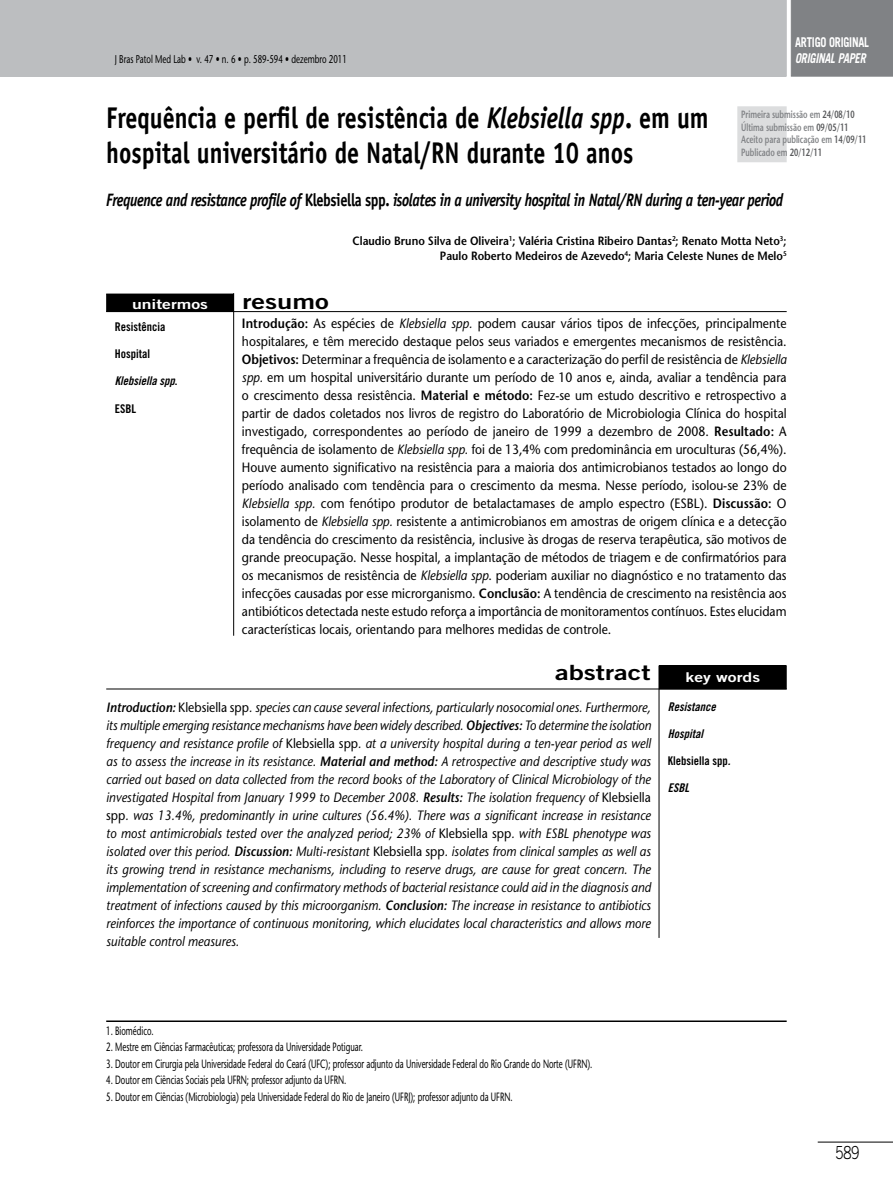
<style>
.page{position:relative;width:893px;height:1191px;background:#fff}
.page>*{position:absolute;margin:0;border:0;box-sizing:border-box;transform-origin:0 0}
.t1{font:700 30px/34.5px "Officina Sans Std";color:#000;scale:.8 1}
.t2{font:21px "Trade Gothic LT Std Bd 2";color:#000;scale:1.3 1}
.t3{font:italic 700 18px "Officina Sans Std";letter-spacing:-.03em;color:#000;scale:.8 1}
.t4{font:300 18px "Trade Gothic LT Std";color:#000;scale:.8 1}
.t5{font:500 13.5px/18px "Stone Sans Std";color:#000;text-align:justify;scale:.9 1}
.t6{font:italic 500 13.5px/18px "Stone Sans Std";color:#000;text-align:justify;scale:.9 1}
.t7{font:13.5px "Trade Gothic LT Std Bd 2";color:#fff;scale:1.3 1}
.t8{font:700 13.5px "Trade Gothic LT Std";letter-spacing:-.02em;color:#fff;scale:.8 1}
.t9{font:italic 700 13.5px "Trade Gothic LT Std";letter-spacing:-.02em;color:#fff;scale:.8 1}
.t10{font:500 12px "Stone Sans Std";color:#000;scale:.65 1}
.t11{font:600 12px/14.4px "Stone Sans Std";color:#000;text-align:right;scale:.9 1}
.t12{font:12px "Trade Gothic LT Std Bd Cn 20";color:#000}
.t13{font:12px "Trade Gothic LT Std Bd Cn 20 Obl";color:#000}
.t14{font:500 11.25px "Stone Sans Std";color:#000;scale:.7 1}
.t15{font:600 10.5px/12.6px "Stone Sans Std";color:#808285;scale:.7 1}
.s1{font-style:italic}
.s2{font-style:normal}
.s3{color:#58595b}
.s4{font-family:"Trade Gothic LT Std Bd Cn 20"}
.s5{font-weight:600}
.s6{font-family:"Trade Gothic LT Std Bd Cn 20 Obl"}
</style>
<div class="page">
<div style="left:791px;top:0;width:102px;height:77px;background:#808285"></div>
<div style="left:0;top:0;width:787px;height:77px;background:#bcbec0"></div>
<div style="left:737px;top:106px;width:50px;height:56px;background:#dcddde"></div>
<hr style="left:818px;top:1141px;width:75px;height:1px;background:#000">
<hr style="left:233px;top:293px;width:1px;height:342px;background:#000">
<div style="left:107px;top:294px;width:126px;height:17px;background:#000"></div>
<hr style="left:106px;top:311px;width:681px;height:1px;background:#000">
<div style="left:659px;top:665px;width:127px;height:24px;background:#000"></div>
<hr style="left:659px;top:665px;width:1px;height:273px;background:#000">
<hr style="left:106px;top:688px;width:681px;height:1px;background:#000">
<hr style="left:106px;top:1020px;width:681px;height:2px;background:#000">
<p class="t14" style="left:115px;top:53px;width:333px">J Bras Patol Med Lab • v. 47 • n. 6 • p. 589-594 • dezembro 2011</p>
<p class="t8" style="left:795px;top:33px;width:94px">ARTIGO ORIGINAL</p>
<p class="t9" style="left:795px;top:50px;width:90px">ORIGINAL PAPER</p>
<h1 class="t1" style="left:106px;top:100px;width:754px">Frequência e perfil de resistência de <span class="s1">Klebsiella spp</span>. em um hospital universitário de Natal/RN durante 10 anos</h1>
<h3 class="t3" style="left:106px;top:189px;width:848px">Frequence and resistance profile of <span class="s2">Klebsiella spp.</span> isolates in a university hospital in Natal/RN during a ten-year period</h3>
<p class="t11" style="left:353px;top:234px;width:484px">Claudio Bruno Silva de Oliveira<sup>1</sup>; Valéria Cristina Ribeiro Dantas<sup>2</sup>; Renato Motta Neto<sup>3</sup>;<br>Paulo Roberto Medeiros de Azevedo<sup>4</sup>; Maria Celeste Nunes de Melo<sup>5</sup></p>
<p class="t15" style="left:741px;top:108px;width:181px">Primeira submissão em <span class="s3">24/08/10<br></span>Última submissão em <span class="s3">09/05/11<br></span>Aceito para publicação em <span class="s3">14/09/11<br></span>Publicado em <span class="s3">20/12/11</span></p>
<p class="t7" style="left:132px;top:296px;width:60px">unitermos</p>
<h2 class="t2" style="left:242px;top:288px;width:68px">resumo</h2>
<p class="t12" style="left:115px;top:319px;width:52px">Resistência</p>
<p class="t12" style="left:115px;top:347px;width:37px">Hospital</p>
<p class="t13" style="left:115px;top:374px;width:64px">Klebsiella spp<span class="s4">.</span></p>
<p class="t12" style="left:115px;top:401px;width:23px">ESBL</p>
<p class="t5" style="left:242px;top:314px;width:607px"><span class="s5">Introdução:</span> As espécies de <span class="s1">Klebsiella spp.</span> podem causar vários tipos de infecções, principalmente hospitalares, e têm merecido destaque pelos seus variados e emergentes mecanismos de resistência.<br><span class="s5">Objetivos:</span> Determinar a frequência de isolamento e a caracterização do perfil de resistência de <span class="s1">Klebsiella spp.</span> em um hospital universitário durante um período de 10 anos e, ainda, avaliar a tendência para o crescimento dessa resistência. <span class="s5">Material e método:</span> Fez-se um estudo descritivo e retrospectivo a partir de dados coletados nos livros de registro do Laboratório de Microbiologia Clínica do hospital investigado, correspondentes ao período de janeiro de 1999 a dezembro de 2008. <span class="s5">Resultado:</span> A frequência de isolamento de <span class="s1">Klebsiella spp.</span> foi de 13,4% com predominância em uroculturas (56,4%).<br>Houve aumento significativo na resistência para a maioria dos antimicrobianos testados ao longo do período analisado com tendência para o crescimento da mesma. Nesse período, isolou-se 23% de <span class="s1">Klebsiella spp.</span> com fenótipo produtor de betalactamases de amplo espectro (ESBL). <span class="s5">Discussão:</span> O isolamento de <span class="s1">Klebsiella spp.</span> resistente a antimicrobianos em amostras de origem clínica e a detecção da tendência do crescimento da resistência, inclusive às drogas de reserva terapêutica, são motivos de grande preocupação. Nesse hospital, a implantação de métodos de triagem e de confirmatórios para os mecanismos de resistência de <span class="s1">Klebsiella spp</span>. poderiam auxiliar no diagnóstico e no tratamento das infecções causadas por esse microrganismo. <span class="s5">Conclusão:</span> A tendência de crescimento na resistência aos antibióticos detectada neste estudo reforça a importância de monitoramentos contínuos. Estes elucidam características locais, orientando para melhores medidas de controle.</p>
<h2 class="t2" style="left:555px;top:659px;width:75px">abstract</h2>
<p class="t6" style="left:106px;top:698px;width:607px"><span class="s5">Introduction:</span> <span class="s2">Klebsiella spp</span>. species can cause several infections, particularly nosocomial ones. Furthermore, its multiple emerging resistance mechanisms have been widely described. <span class="s5">Objectives:</span> To determine the isolation frequency and resistance profile of <span class="s2">Klebsiella spp</span>. at a university hospital during a ten-year period as well as to assess the increase in its resistance. <span class="s5">Material and method:</span> A retrospective and descriptive study was carried out based on data collected from the record books of the Laboratory of Clinical Microbiology of the investigated Hospital from January 1999 to December 2008. <span class="s5">Results:</span> The isolation frequency of <span class="s2">Klebsiella spp</span>. was 13.4%, predominantly in urine cultures (56.4%). There was a significant increase in resistance to most antimicrobials tested over the analyzed period; 23% of <span class="s2">Klebsiella spp</span>. with ESBL phenotype was isolated over this period. <span class="s5">Discussion:</span> Multi-resistant <span class="s2">Klebsiella spp</span>. isolates from clinical samples as well as its growing trend in resistance mechanisms, including to reserve drugs, are cause for great concern. The implementation of screening and confirmatory methods of bacterial resistance could aid in the diagnosis and treatment of infections caused by this microorganism. <span class="s5">Conclusion:</span> The increase in resistance to antibiotics reinforces the importance of continuous monitoring, which elucidates local characteristics and allows more suitable control measures.</p>
<p class="t7" style="left:686px;top:669px;width:59px">key words</p>
<p class="t13" style="left:668px;top:699px;width:49px">Resistance</p>
<p class="t13" style="left:668px;top:726px;width:37px">Hospital</p>
<p class="t12" style="left:668px;top:753px;width:64px">Klebsiella spp<span class="s6">.</span></p>
<p class="t13" style="left:668px;top:780px;width:23px">ESBL</p>
<p class="t10" style="left:106px;top:1023px;width:75px">1. Biomédico.</p>
<p class="t10" style="left:106px;top:1040px;width:397px">2. Mestre em Ciências Farmacêuticas; professora da Universidade Potiguar.</p>
<p class="t10" style="left:106px;top:1056px;width:749px">3. Doutor em Cirurgia pela Universidade Federal do Ceará (UFC); professor adjunto da Universidade Federal do Rio Grande do Norte (UFRN).</p>
<p class="t10" style="left:106px;top:1073px;width:371px">4. Doutor em Ciências Sociais pela UFRN; professor adjunto da UFRN.</p>
<p class="t10" style="left:106px;top:1089px;width:627px">5. Doutor em Ciências (Microbiologia) pela Universidade Federal do Rio de Janeiro (UFRJ); professor adjunto da UFRN.</p>
<h3 class="t4" style="left:836px;top:1141px;width:32px">589</h3>
</div>
